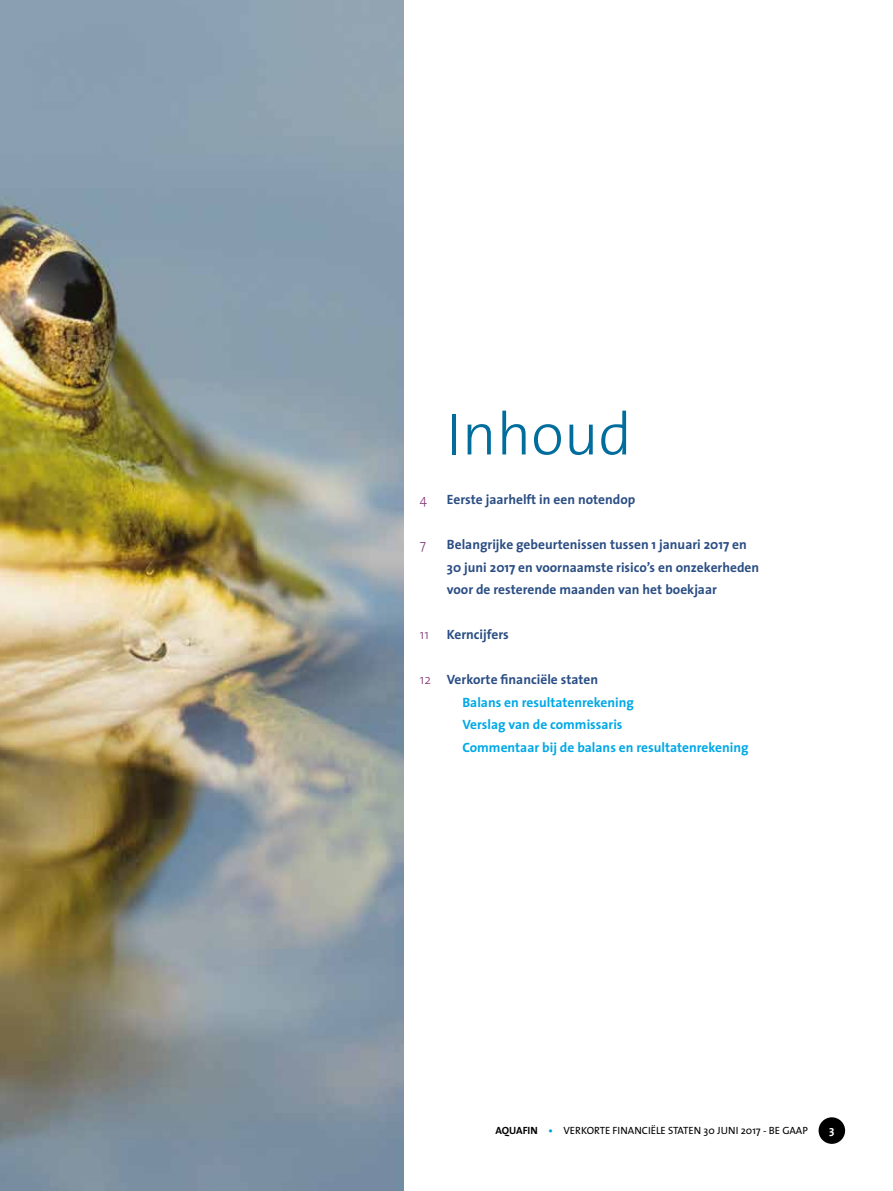
<style>
.page{position:relative;width:893px;height:1191px;background:#fff}
.page>*{position:absolute;margin:0;border:0;box-sizing:border-box;transform-origin:0 0}
.t1{font:300 60px "The Sans";color:#006d9d}
.t2{font:700 13.5px/22.5px "The Sans";color:#2b4e84}
.t3{font:700 13.5px/22.5px "The Sans";color:#00a8e7}
.t4{font:300 13.5px "The Sans";color:#833575}
.t5{font:700 11.55px "The Sans";color:#fff}
.t6{font:10.5px "The Sans";color:#000}
.s1{font-weight:300;color:#833575}
.s2{color:#2b4e84}
.s3{font-weight:700}
.s4{font-weight:700;color:#009fe3}
</style>
<div class="page">
<img style="left:0;top:0;width:404px;height:1191px">
<div style="left:819px;top:1117px;width:26px;height:26px;background:#000;border-radius:50%"></div>
<h1 class="t1" style="left:446px;top:384px;width:187px">Inhoud</h1>
<p class="t4" style="left:420px;top:488px;width:9px">4</p>
<p class="t2" style="left:447px;top:488px;width:190px">Eerste jaarhelft in een notendop</p>
<p class="t4" style="left:420px;top:533px;width:8px">7</p>
<p class="t2" style="left:447px;top:533px;width:314px">Belangrijke gebeurtenissen tussen 1 januari 2017 en<br>30 juni 2017 en voornaamste risico’s en onzekerheden voor de resterende maanden van het boekjaar</p>
<p class="t4" style="left:420px;top:623px;width:11px">11</p>
<p class="t2" style="left:447px;top:623px;width:63px">Kerncijfers</p>
<p class="t3" style="left:462px;top:668px;width:288px;text-indent:-43px"><span class="s1">12</span> <span class="s2">Verkorte financiële staten<br></span>Balans en resultatenrekening<br>Verslag van de commissaris<br>Commentaar bij de balans en resultatenrekening</p>
<p class="t6" style="left:495px;top:1122px;width:314px"><span class="s3">AQUAFIN</span> <span class="s4">•</span> VERKORTE FINANCIËLE STATEN 30 JUNI 2017 - BE GAAP</p>
<p class="t5" style="left:829px;top:1120px;width:7px">3</p>
</div>
